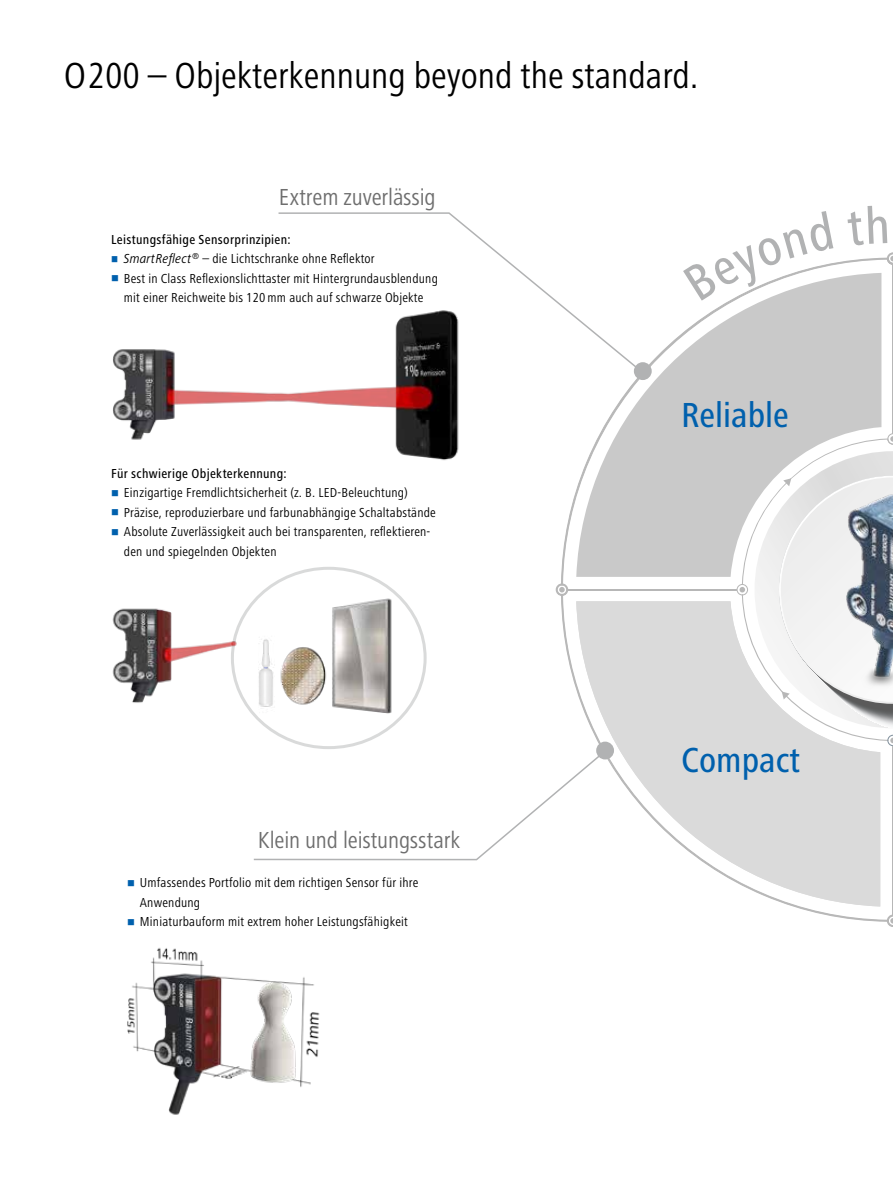
<style>
.page{position:relative;width:893px;height:1188px;background:#fff}
.page>*{position:absolute;margin:0;border:0;box-sizing:border-box;transform-origin:0 0}
.t1{font:condensed 37.5px "Frutiger Next LT";color:#000;scale:1.04 1}
.t2{font:500 condensed 36px "Frutiger Next LT";color:#0060ad}
.t3{font:condensed 24px "Frutiger Next LT";letter-spacing:-.005em;color:#6e6e6e}
.t4{font:condensed 13.5px/19.5px "Frutiger Next LT";letter-spacing:.015em;color:#000}
.t5{font:500 condensed 13.5px "Frutiger Next LT";letter-spacing:.025em;color:#000}
.s1{font-weight:500}
.s2{font-style:italic;font-stretch:normal}
</style>
<div class="page">
<img style="left:113px;top:349px;width:346px;height:112px">
<img style="left:127px;top:948px;width:193px;height:167px">
<img style="left:332px;top:594px;width:77px;height:131px">
<img style="left:298px;top:628px;width:38px;height:97px">
<img style="left:280px;top:647px;width:18px;height:57px">
<svg style="left:561px;top:257px;width:326px;height:665px"></svg>
<hr style="left:892px;top:264px;width:1px;height:170px;background:#919191">
<hr style="left:892px;top:746px;width:1px;height:170px;background:#919191">
<svg style="left:576px;top:601px;width:304px;height:305px;fill:#dadada"></svg>
<hr style="left:567px;top:589px;width:170px;height:1px;background:#919191">
<svg style="left:576px;top:273px;width:305px;height:304px;fill:#c9c9c9"></svg>
<svg style="left:887px;top:433px;width:6px;height:12px"></svg>
<svg style="left:887px;top:252px;width:6px;height:13px"></svg>
<svg style="left:887px;top:914px;width:6px;height:13px"></svg>
<svg style="left:736px;top:584px;width:12px;height:11px"></svg>
<svg style="left:556px;top:583px;width:12px;height:13px"></svg>
<svg style="left:754px;top:451px;width:139px;height:295px"></svg>
<img style="left:808px;top:478px;width:85px;height:281px">
<div style="left:634px;top:362px;width:18px;height:18px;background:#b1b2b3;border-radius:50%"></div>
<div style="left:596px;top:742px;width:18px;height:17px;background:#b1b2b3;border-radius:50%"></div>
<img style="left:112px;top:579px;width:167px;height:157px">
<svg style="left:253px;top:745px;width:359px;height:116px"></svg>
<svg style="left:277px;top:212px;width:367px;height:162px"></svg>
<svg style="left:683px;top:257px;width:150px;height:44px"></svg>
<h1 class="t1" style="left:64px;top:54px;width:612px">O200 – Objekterkennung beyond the standard.</h1>
<h3 class="t3" style="left:279px;top:183px;width:158px">Extrem zuverlässig</h3>
<p class="t4" style="left:124px;top:229px;width:316px;text-indent:-13px"><span class="s1">Leistungsfähige Sensorprinzipien:<br></span><span class="s2">SmartReflect</span><sup>®</sup> – die Lichtschranke ohne Reflektor<br>Best in Class Reflexionslichttaster mit Hintergrundausblendung mit einer Reichweite bis 120mm auch auf schwarze Objekte</p>
<p class="t5" style="left:111px;top:466px;width:177px">Für schwierige Objekterkennung:</p>
<p class="t4" style="left:124px;top:483px;width:313px">Einzigartige Fremdlichtsicherheit (z. B. LED-Beleuchtung)<br>Präzise, reproduzierbare und farbunabhängige Schaltabstände Absolute Zuverlässigkeit auch bei transparenten, reflektieren&shy;den und spiegelnden Objekten</p>
<h3 class="t3" style="left:258px;top:827px;width:204px">Klein und leistungsstark</h3>
<p class="t4" style="left:140px;top:873px;width:280px">Umfassendes Portfolio mit dem richtigen Sensor für ihre<br>Anwendung<br>Miniaturbauform mit extrem hoher Leistungsfähigkeit</p>
<h2 class="t2" style="left:681px;top:395px;width:109px">Reliable</h2>
<h2 class="t2" style="left:681px;top:740px;width:121px">Compact</h2>
</div>
